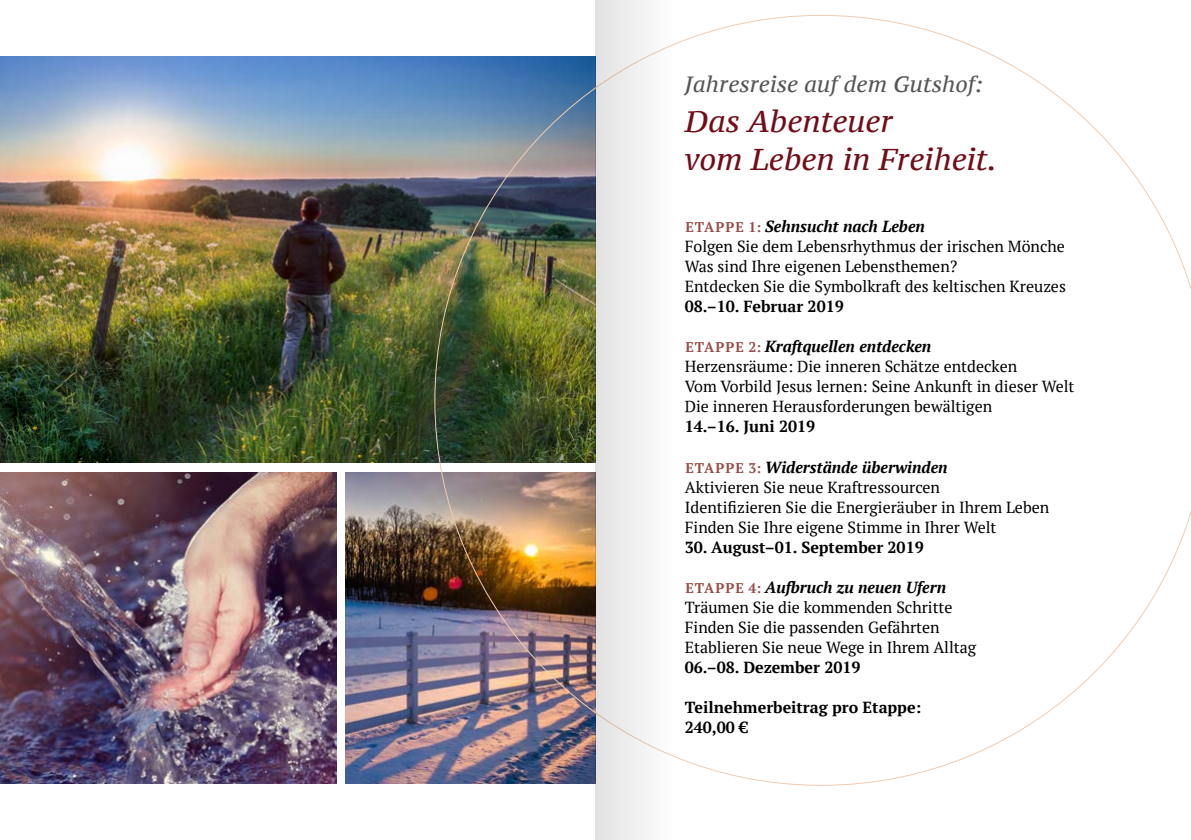
<style>
.page{position:relative;width:1191px;height:840px;background:#fff}
.page>*{position:absolute;margin:0;border:0;box-sizing:border-box;transform-origin:0 0}
.t1{font:italic 30px/38px "PT Serif Caption";color:#720d19}
.t2{font:italic 22px "PT Serif Caption";color:#565655}
.t3{font:16px/20px "PT Serif";color:#000}
.t4{font:700 16px/20px "PT Serif";color:#000}
.s1{font-weight:700;font-size:14px;color:#974d49}
.s2{font-weight:700;font-style:italic}
</style>
<div class="page">
<img style="left:346px;top:472px;width:88px;height:310px">
<img style="left:0;top:57px;width:434px;height:405px">
<img style="left:0;top:472px;width:336px;height:310px">
<img style="left:434px;top:15px;width:757px;height:770px">
<div style="left:595px;top:0;width:123px;height:839px;background:linear-gradient(to right,#e5e5e5,#fff)"></div>
<h2 class="t2" style="left:685px;top:69px;width:299px">Jahresreise auf dem Gutshof:</h2>
<h1 class="t1" style="left:685px;top:102px;width:313px">Das Abenteuer<br>vom Leben in Freiheit.</h1>
<p class="t3" style="left:685px;top:216px;width:382px"><span class="s1">ETAPPE 1:</span> <span class="s2">Sehnsucht nach Leben<br></span>Folgen Sie dem Lebensrhythmus der irischen Mönche Was sind Ihre eigenen Lebensthemen?<br>Entdecken Sie die Symbolkraft des keltischen Kreuzes</p>
<p class="t4" style="left:685px;top:296px;width:160px">08.–10. Februar 2019</p>
<p class="t3" style="left:685px;top:336px;width:391px"><span class="s1">ETAPPE 2:</span> <span class="s2">Kraftquellen entdecken<br></span>Herzensräume: Die inneren Schätze entdecken<br>Vom Vorbild Jesus lernen: Seine Ankunft in dieser Welt Die inneren Herausforderungen bewältigen</p>
<p class="t4" style="left:685px;top:416px;width:132px">14.–16. Juni 2019</p>
<p class="t3" style="left:685px;top:456px;width:366px"><span class="s1">ETAPPE 3:</span> <span class="s2">Widerstände überwinden<br></span>Aktivieren Sie neue Kraftressourcen<br>Identifizieren Sie die Energieräuber in Ihrem Leben Finden Sie Ihre eigene Stimme in Ihrer Welt</p>
<p class="t4" style="left:685px;top:536px;width:240px">30. August–01. September 2019</p>
<p class="t3" style="left:685px;top:576px;width:293px"><span class="s1">ETAPPE 4:</span> <span class="s2">Aufbruch zu neuen Ufern </span>Träumen Sie die kommenden Schritte Finden Sie die passenden Gefährten Etablieren Sie neue Wege in Ihrem Alltag</p>
<p class="t4" style="left:685px;top:656px;width:177px">06.–08. Dezember 2019</p>
<p class="t4" style="left:685px;top:696px;width:238px">Teilnehmerbeitrag pro Etappe:<br>240,00 €</p>
</div>
